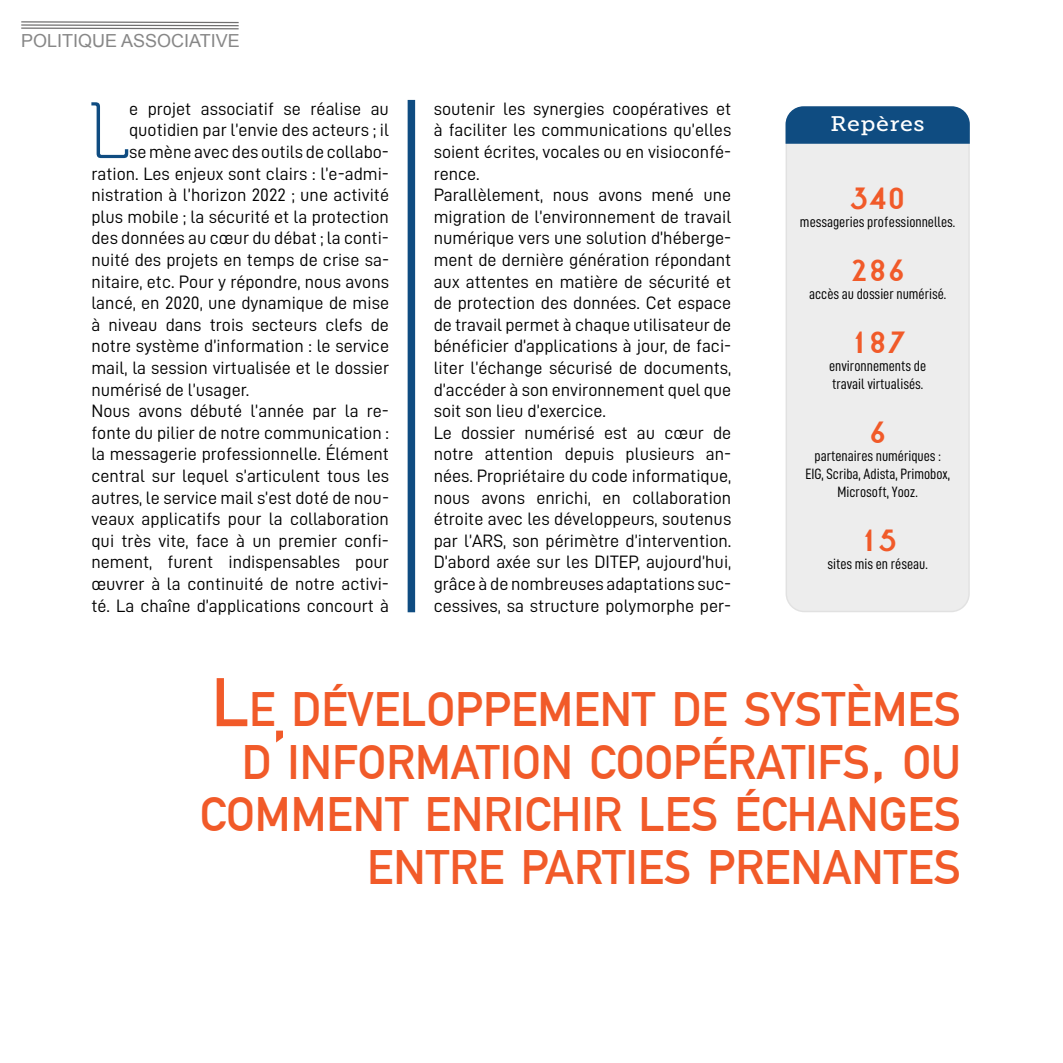
<style>
.page{position:relative;width:1063px;height:1063px;background:#fff}
.page>*{position:absolute;margin:0;border:0;box-sizing:border-box;transform-origin:0 0}
.t1{font:79.65px "Museo 100";color:#0f4c81}
.t2{font:700 47.25px/52.5px "DIN Alternate";color:#f15a29;text-align:right}
.t3{font:700 30px "LRT Oksana";color:#f15a29}
.t4{font:21px "Museo Slab 500";letter-spacing:.03em;color:#fff;scale:1.1 1}
.t5{font:18px/21.6px "D DIN";color:#000}
.t6{font:18px "Arial";color:#878787}
.t7{font:15px/18px "D DIN Condensed";color:#000}
.s1{font-size:67.5px}
</style>
<div class="page">
<div style="left:408px;top:100px;width:7px;height:512px;background:#0f4c81"></div>
<svg style="left:21px;top:21px;width:218px;height:9px"></svg>
<div style="left:786px;top:107px;width:183px;height:505px;background:#ededed;border-radius:18px"></div>
<div style="left:786px;top:106px;width:184px;height:506px;border:2px solid #3c3c3b;border-radius:18px"></div>
<svg style="left:786px;top:106px;width:184px;height:38px;background:#165185"></svg>
<p class="t6" style="left:21px;top:31px;width:220px">POLITIQUE ASSOCIATIVE</p>
<h1 class="t1" style="left:88px;top:88px;width:43px">L</h1>
<p class="t5" style="left:129px;top:98px;width:262px">e projet associatif se réalise au</p>
<p class="t5" style="left:129px;top:119px;width:262px">quotidien par l’envie des acteurs ; il</p>
<p class="t5" style="left:129px;top:141px;width:262px">se mène avec des outils de collabo-</p>
<p class="t5" style="left:91px;top:162px;width:299px">ration. Les enjeux sont clairs : l’e-admi-</p>
<p class="t5" style="left:91px;top:184px;width:299px">nistration à l’horizon 2022 ; une activité</p>
<p class="t5" style="left:91px;top:206px;width:299px">plus mobile ; la sécurité et la protection</p>
<p class="t5" style="left:91px;top:227px;width:299px">des données au cœur du débat ; la conti-</p>
<p class="t5" style="left:91px;top:249px;width:299px">nuité des projets en temps de crise sa-</p>
<p class="t5" style="left:91px;top:270px;width:299px">nitaire, etc. Pour y répondre, nous avons</p>
<p class="t5" style="left:91px;top:292px;width:299px">lancé, en 2020, une dynamique de mise</p>
<p class="t5" style="left:91px;top:314px;width:299px">à niveau dans trois secteurs clefs de</p>
<p class="t5" style="left:91px;top:335px;width:299px">notre système d’information : le service</p>
<p class="t5" style="left:91px;top:357px;width:299px">mail, la session virtualisée et le dossier</p>
<p class="t5" style="left:91px;top:378px;width:159px">numérisé de l’usager.</p>
<p class="t5" style="left:91px;top:400px;width:299px">Nous avons débuté l’année par la re-</p>
<p class="t5" style="left:91px;top:422px;width:299px">fonte du pilier de notre communication :</p>
<p class="t5" style="left:91px;top:443px;width:299px">la messagerie professionnelle. Élément</p>
<p class="t5" style="left:91px;top:465px;width:299px">central sur lequel s’articulent tous les</p>
<p class="t5" style="left:91px;top:486px;width:299px">autres, le service mail s’est doté de nou-</p>
<p class="t5" style="left:91px;top:508px;width:299px">veaux applicatifs pour la collaboration</p>
<p class="t5" style="left:91px;top:530px;width:299px">qui très vite, face à un premier confi-</p>
<p class="t5" style="left:91px;top:551px;width:299px">nement, furent indispensables pour</p>
<p class="t5" style="left:91px;top:573px;width:299px">œuvrer à la continuité de notre activi-</p>
<p class="t5" style="left:91px;top:594px;width:299px">té. La chaîne d’applications concourt à</p>
<p class="t5" style="left:434px;top:98px;width:299px">soutenir les synergies coopératives et à faciliter les communications qu’elles soient écrites, vocales ou en visioconfé&shy;rence.<br>Parallèlement, nous avons mené une migration de l’environnement de travail numérique vers une solution d’héberge&shy;ment de dernière génération répondant aux attentes en matière de sécurité et de protection des données. Cet espace de travail permet à chaque utilisateur de bénéficier d’applications à jour, de faci&shy;liter l’échange sécurisé de documents, d’accéder à son environnement quel que soit son lieu d’exercice.<br>Le dossier numérisé est au cœur de notre attention depuis plusieurs an&shy;nées. Propriétaire du code informatique, nous avons enrichi, en collaboration étroite avec les développeurs, soutenus par l’ARS, son périmètre d’intervention.<br>D’abord axée sur les DITEP, aujourd’hui, grâce à de nombreuses adaptations suc&shy;cessives, sa structure polymorphe per-</p>
<p class="t4" style="left:831px;top:112px;width:87px">Repères</p>
<h3 class="t3" style="left:850px;top:174px;width:58px">340</h3>
<p class="t7" style="left:800px;top:212px;width:157px">messageries professionnelles.</p>
<h3 class="t3" style="left:849px;top:246px;width:58px">286</h3>
<p class="t7" style="left:809px;top:284px;width:139px">accès au dossier numérisé.</p>
<h3 class="t3" style="left:849px;top:318px;width:59px">187</h3>
<p class="t7" style="left:829px;top:356px;width:98px">environnements de travail virtualisés.</p>
<h3 class="t3" style="left:868px;top:408px;width:20px">6</h3>
<p class="t7" style="left:805px;top:446px;width:146px;text-align:center">partenaires numériques :<br>EIG, Scriba, Adista, Primobox,<br>Microsoft, Yooz.</p>
<h3 class="t3" style="left:859px;top:516px;width:40px">15</h3>
<p class="t7" style="left:827px;top:554px;width:102px">sites mis en réseau.</p>
<h2 class="t2" style="left:200px;top:683px;width:763px"><span class="s1">L</span>E DÉVELOPPEMENT DE SYSTÈMES<br>D<span class="s1">’</span>INFORMATION COOPÉRATIFS<span class="s1">,</span> OU<br>COMMENT ENRICHIR LES ÉCHANGES<br>ENTRE PARTIES PRENANTES</h2>
</div>
